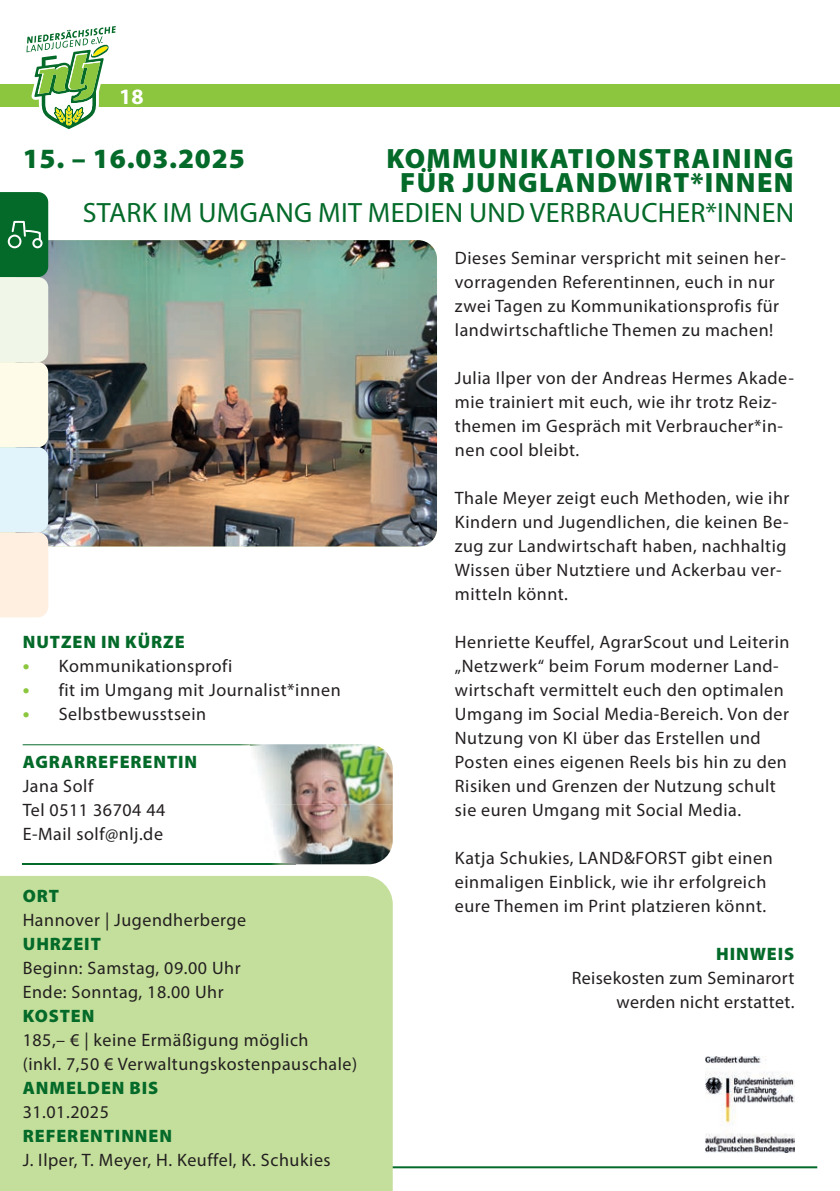
<style>
.page{position:relative;width:840px;height:1191px;background:#fff}
.page>*{position:absolute;margin:0;border:0;box-sizing:border-box;transform-origin:0 0}
.t1{font:900 28px/24px "Myriad Pro";letter-spacing:.05em;color:#046a29;text-align:center}
.t2{font:28px "Myriad Pro";letter-spacing:.01em;color:#046a29}
.t3{font:700 22px "Myriad Pro";color:#fff}
.t4{font:18px/24px "Myriad Pro";letter-spacing:.03em;color:#231f20}
.t5{font:900 18px "Myriad Pro";letter-spacing:.05em;color:#046a29}
.s1{font-weight:700;font-size:20px;color:#8bc63e}
</style>
<div class="page">
<div style="left:0;top:84px;width:839px;height:23px;background:#8bc63e"></div>
<svg style="left:26px;top:26px;width:90px;height:104px"></svg>
<img style="left:48px;top:240px;width:389px;height:306px">
<hr style="left:388px;top:1166px;width:428px;height:2px;background:#046a29">
<div style="left:0;top:876px;width:392px;height:315px;background:#c4df9b"></div>
<hr style="left:23px;top:863px;width:228px;height:1px;background:#046a29">
<svg style="left:0;top:192px;width:48px;height:425px;background:#c5dac6"></svg>
<img style="left:705px;top:1057px;width:89px;height:95px">
<img style="left:251px;top:744px;width:141px;height:120px">
<img style="left:251px;top:863px;width:44px;height:1px">
<svg style="left:23px;top:744px;width:238px;height:1px"></svg>
<p class="t3" style="left:119px;top:82px;width:26px">18</p>
<h1 class="t1" style="left:386px;top:145px;width:408px">KOMMUNIKATIONSTRAINING<br>FÜR JUNGLANDWIRT*INNEN</h1>
<h1 class="t2" style="left:83px;top:195px;width:712px">STARK IM UMGANG MIT MEDIEN UND VERBRAUCHER*INNEN</h1>
<h1 class="t1" style="left:23px;top:145px;width:223px">15. – 16.03.2025</h1>
<p class="t5" style="left:23px;top:630px;width:163px">NUTZEN IN KÜRZE</p>
<p class="t4" style="left:23px;top:654px;width:211px"><span class="s1">•</span> Kommunikationsprofi</p>
<p class="t4" style="left:23px;top:678px;width:319px"><span class="s1">•</span> fit im Umgang mit Journalist*innen</p>
<p class="t4" style="left:23px;top:702px;width:185px"><span class="s1">•</span> Selbstbewusstsein</p>
<p class="t5" style="left:23px;top:750px;width:176px">AGRARREFERENTIN</p>
<p class="t4" style="left:23px;top:774px;width:144px">Jana Solf<br>Tel 0511 36704 44<br>E-Mail solf@nlj.de</p>
<p class="t5" style="left:23px;top:883px;width:38px">ORT</p>
<p class="t4" style="left:23px;top:907px;width:225px">Hannover | Jugendherberge</p>
<p class="t5" style="left:23px;top:931px;width:80px">UHRZEIT</p>
<p class="t4" style="left:23px;top:955px;width:219px">Beginn: Samstag, 09.00 Uhr<br>Ende: Sonntag, 18.00 Uhr</p>
<p class="t5" style="left:23px;top:1003px;width:73px">KOSTEN</p>
<p class="t4" style="left:23px;top:1027px;width:336px">185,– € | keine Ermäßigung möglich<br>(inkl. 7,50 € Verwaltungskostenpauschale)</p>
<p class="t5" style="left:23px;top:1075px;width:137px">ANMELDEN BIS</p>
<p class="t4" style="left:23px;top:1099px;width:88px">31.01.2025</p>
<p class="t5" style="left:23px;top:1123px;width:151px">REFERENTINNEN</p>
<p class="t4" style="left:23px;top:1147px;width:309px">J. Ilper, T. Meyer, H. Keuffel, K. Schukies</p>
<p class="t4" style="left:454px;top:246px;width:332px">Dieses Seminar verspricht mit seinen her&shy;vorragenden Referentinnen, euch in nur zwei Tagen zu Kommunikationsprofis für landwirtschaftliche Themen zu machen!</p>
<p class="t4" style="left:454px;top:366px;width:340px">Julia Ilper von der Andreas Hermes Akade&shy;mie trainiert mit euch, wie ihr trotz Reiz&shy;themen im Gespräch mit Verbraucher*in&shy;nen cool bleibt.</p>
<p class="t4" style="left:454px;top:486px;width:336px">Thale Meyer zeigt euch Methoden, wie ihr Kindern und Jugendlichen, die keinen Be&shy;zug zur Landwirtschaft haben, nachhaltig Wissen über Nutztiere und Ackerbau ver&shy;mitteln könnt.</p>
<p class="t4" style="left:454px;top:630px;width:336px">Henriette Keuffel, AgrarScout und Leiterin „Netzwerk“ beim Forum moderner Land&shy;wirtschaft vermittelt euch den optimalen Umgang im Social Media-Bereich. Von der Nutzung von KI über das Erstellen und Posten eines eigenen Reels bis hin zu den Risiken und Grenzen der Nutzung schult sie euren Umgang mit Social Media.</p>
<p class="t4" style="left:454px;top:846px;width:319px">Katja Schukies, LAND&amp;FORST gibt einen einmaligen Einblick, wie ihr erfolgreich eure Themen im Print platzieren könnt.</p>
<p class="t5" style="left:715px;top:942px;width:80px">HINWEIS</p>
<p class="t4" style="left:571px;top:966px;width:224px;text-align:right">Reisekosten zum Seminarort werden nicht erstattet.</p>
</div>
